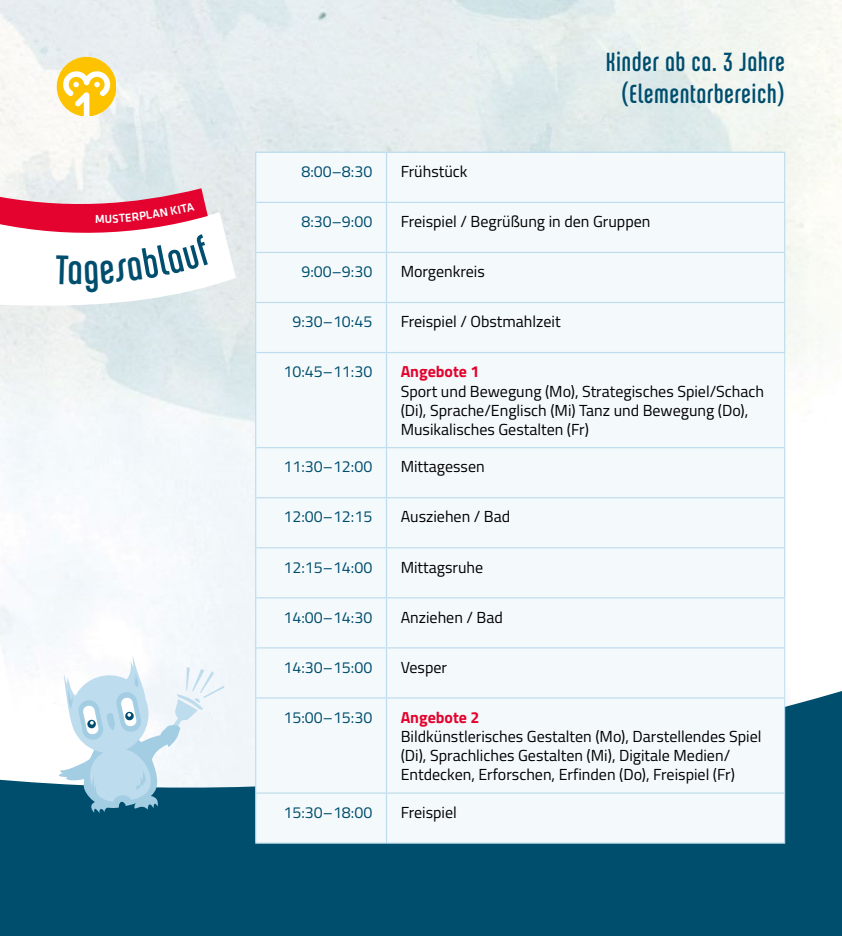
<style>
.page{position:relative;width:842px;height:936px;background:#fff}
.page>*{position:absolute;margin:0;border:0;box-sizing:border-box;transform-origin:0 0}
.t1{font:44px "Chalet Comprime Cologne Seventy";color:#004e6e}
.t2{font:28px/32px "Chalet Comprime Cologne Seventy";letter-spacing:.04em;color:#004e6e;text-align:center}
.t3{font:16px/19.2px "Titillium";color:#000}
.t4{font:16px "Titillium";color:#004e6e}
.t5{font:700 16px "Titillium";color:#e4032e}
</style>
<div class="page">
<svg style="left:0;top:675px;width:842px;height:260px;background:#1a607d"></svg>
<div style="left:256px;top:153px;width:528px;height:689px;background:#f4f9fb"></div>
<hr style="left:784px;top:353px;width:1px;height:94px;background:#bddced">
<hr style="left:784px;top:598px;width:1px;height:50px;background:#bddced">
<hr style="left:784px;top:648px;width:1px;height:50px;background:#bddced">
<hr style="left:784px;top:698px;width:1px;height:95px;background:#bddced">
<hr style="left:784px;top:793px;width:1px;height:49px;background:#bddced">
<hr style="left:255px;top:153px;width:1px;height:49px;background:#bddced">
<hr style="left:386px;top:153px;width:1px;height:49px;background:#bddced">
<hr style="left:256px;top:202px;width:130px;height:1px;background:#bddced">
<hr style="left:386px;top:202px;width:398px;height:1px;background:#bddced">
<hr style="left:784px;top:153px;width:1px;height:49px;background:#bddced">
<hr style="left:255px;top:202px;width:1px;height:50px;background:#bddced">
<hr style="left:386px;top:203px;width:1px;height:49px;background:#bddced">
<hr style="left:256px;top:252px;width:130px;height:1px;background:#bddced">
<hr style="left:386px;top:252px;width:398px;height:1px;background:#bddced">
<hr style="left:784px;top:202px;width:1px;height:50px;background:#bddced">
<hr style="left:255px;top:252px;width:1px;height:50px;background:#bddced">
<hr style="left:386px;top:253px;width:1px;height:49px;background:#bddced">
<hr style="left:256px;top:302px;width:130px;height:1px;background:#bddced">
<hr style="left:386px;top:302px;width:398px;height:1px;background:#bddced">
<hr style="left:784px;top:252px;width:1px;height:50px;background:#bddced">
<hr style="left:255px;top:302px;width:1px;height:50px;background:#bddced">
<hr style="left:386px;top:303px;width:1px;height:49px;background:#bddced">
<hr style="left:256px;top:352px;width:130px;height:1px;background:#bddced">
<hr style="left:386px;top:352px;width:399px;height:1px;background:#bddced">
<hr style="left:784px;top:302px;width:1px;height:50px;background:#bddced">
<hr style="left:255px;top:352px;width:1px;height:95px;background:#bddced">
<hr style="left:386px;top:353px;width:1px;height:94px;background:#bddced">
<hr style="left:256px;top:447px;width:130px;height:1px;background:#bddced">
<hr style="left:386px;top:447px;width:399px;height:1px;background:#bddced">
<hr style="left:255px;top:447px;width:1px;height:50px;background:#bddced">
<hr style="left:386px;top:448px;width:1px;height:49px;background:#bddced">
<hr style="left:256px;top:497px;width:130px;height:1px;background:#bddced">
<hr style="left:386px;top:497px;width:398px;height:1px;background:#bddced">
<hr style="left:784px;top:448px;width:1px;height:49px;background:#bddced">
<hr style="left:255px;top:497px;width:1px;height:50px;background:#bddced">
<hr style="left:386px;top:498px;width:1px;height:49px;background:#bddced">
<hr style="left:256px;top:547px;width:130px;height:1px;background:#bddced">
<hr style="left:386px;top:547px;width:398px;height:1px;background:#bddced">
<hr style="left:784px;top:497px;width:1px;height:50px;background:#bddced">
<hr style="left:255px;top:547px;width:1px;height:50px;background:#bddced">
<hr style="left:386px;top:548px;width:1px;height:49px;background:#bddced">
<hr style="left:256px;top:597px;width:130px;height:1px;background:#bddced">
<hr style="left:386px;top:597px;width:399px;height:1px;background:#bddced">
<hr style="left:784px;top:547px;width:1px;height:50px;background:#bddced">
<hr style="left:255px;top:597px;width:1px;height:51px;background:#bddced">
<hr style="left:386px;top:598px;width:1px;height:49px;background:#bddced">
<hr style="left:256px;top:647px;width:130px;height:1px;background:#bddced">
<hr style="left:386px;top:647px;width:398px;height:1px;background:#bddced">
<hr style="left:255px;top:648px;width:1px;height:50px;background:#bddced">
<hr style="left:255px;top:698px;width:1px;height:95px;background:#bddced">
<hr style="left:255px;top:793px;width:1px;height:49px;background:#bddced">
<hr style="left:386px;top:648px;width:1px;height:49px;background:#bddced">
<hr style="left:386px;top:698px;width:1px;height:94px;background:#bddced">
<hr style="left:386px;top:793px;width:1px;height:49px;background:#bddced">
<hr style="left:256px;top:697px;width:130px;height:1px;background:#bddced">
<hr style="left:256px;top:792px;width:130px;height:1px;background:#bddced">
<hr style="left:255px;top:842px;width:131px;height:1px;background:#bddced">
<hr style="left:386px;top:697px;width:398px;height:1px;background:#bddced">
<hr style="left:386px;top:792px;width:398px;height:1px;background:#bddced">
<hr style="left:386px;top:842px;width:399px;height:1px;background:#bddced">
<hr style="left:255px;top:152px;width:131px;height:1px;background:#bddced">
<hr style="left:386px;top:152px;width:399px;height:1px;background:#bddced">
<svg style="left:57px;top:654px;width:167px;height:159px"></svg>
<svg style="left:57px;top:57px;width:59px;height:59px"></svg>
<svg style="left:0;top:188px;width:236px;height:117px"></svg>
<h1 class="t1" style="left:68px;top:245px;width:16px">a</h1>
<h2 class="t2" style="left:606px;top:46px;width:180px">Kinder ab ca. 3 Jahre (Elementarbereich)</h2>
<p class="t4" style="left:301px;top:160px;width:72px">8:00–8:30</p>
<p class="t3" style="left:401px;top:161px;width:68px">Frühstück</p>
<p class="t4" style="left:301px;top:210px;width:72px">8:30–9:00</p>
<p class="t3" style="left:401px;top:211px;width:251px">Freispiel / Begrüßung in den Gruppen</p>
<p class="t4" style="left:301px;top:260px;width:72px">9:00–9:30</p>
<p class="t3" style="left:401px;top:261px;width:86px">Morgenkreis</p>
<p class="t4" style="left:293px;top:310px;width:81px">9:30–10:45</p>
<p class="t3" style="left:401px;top:311px;width:161px">Freispiel / Obstmahlzeit</p>
<p class="t4" style="left:284px;top:360px;width:90px">10:45–11:30</p>
<p class="t5" style="left:401px;top:359px;width:80px">Angebote 1</p>
<p class="t3" style="left:401px;top:380px;width:365px">Sport und Bewegung (Mo), Strategisches Spiel/Schach (Di), Sprache/Englisch (Mi) Tanz und Bewegung (Do),<br>Musikalisches Gestalten (Fr)</p>
<p class="t4" style="left:284px;top:455px;width:90px">11:30–12:00</p>
<p class="t3" style="left:401px;top:456px;width:86px">Mittagessen</p>
<p class="t4" style="left:284px;top:505px;width:90px">12:00–12:15</p>
<p class="t3" style="left:401px;top:506px;width:111px">Ausziehen / Bad</p>
<p class="t4" style="left:284px;top:555px;width:90px">12:15–14:00</p>
<p class="t3" style="left:401px;top:556px;width:84px">Mittagsruhe</p>
<p class="t4" style="left:284px;top:605px;width:90px">14:00–14:30</p>
<p class="t3" style="left:401px;top:606px;width:104px">Anziehen / Bad</p>
<p class="t4" style="left:284px;top:655px;width:90px">14:30–15:00</p>
<p class="t3" style="left:401px;top:656px;width:48px">Vesper</p>
<p class="t4" style="left:284px;top:705px;width:90px">15:00–15:30</p>
<p class="t5" style="left:401px;top:704px;width:80px">Angebote 2</p>
<p class="t3" style="left:401px;top:726px;width:362px">Bildkünstlerisches Gestalten (Mo), Darstellendes Spiel (Di), Sprachliches Gestalten (Mi), Digitale Medien/<br>Entdecken, Erforschen, Erfinden (Do), Freispiel (Fr)</p>
<p class="t4" style="left:284px;top:800px;width:90px">15:30–18:00</p>
<p class="t3" style="left:401px;top:801px;width:58px">Freispiel</p>
</div>
